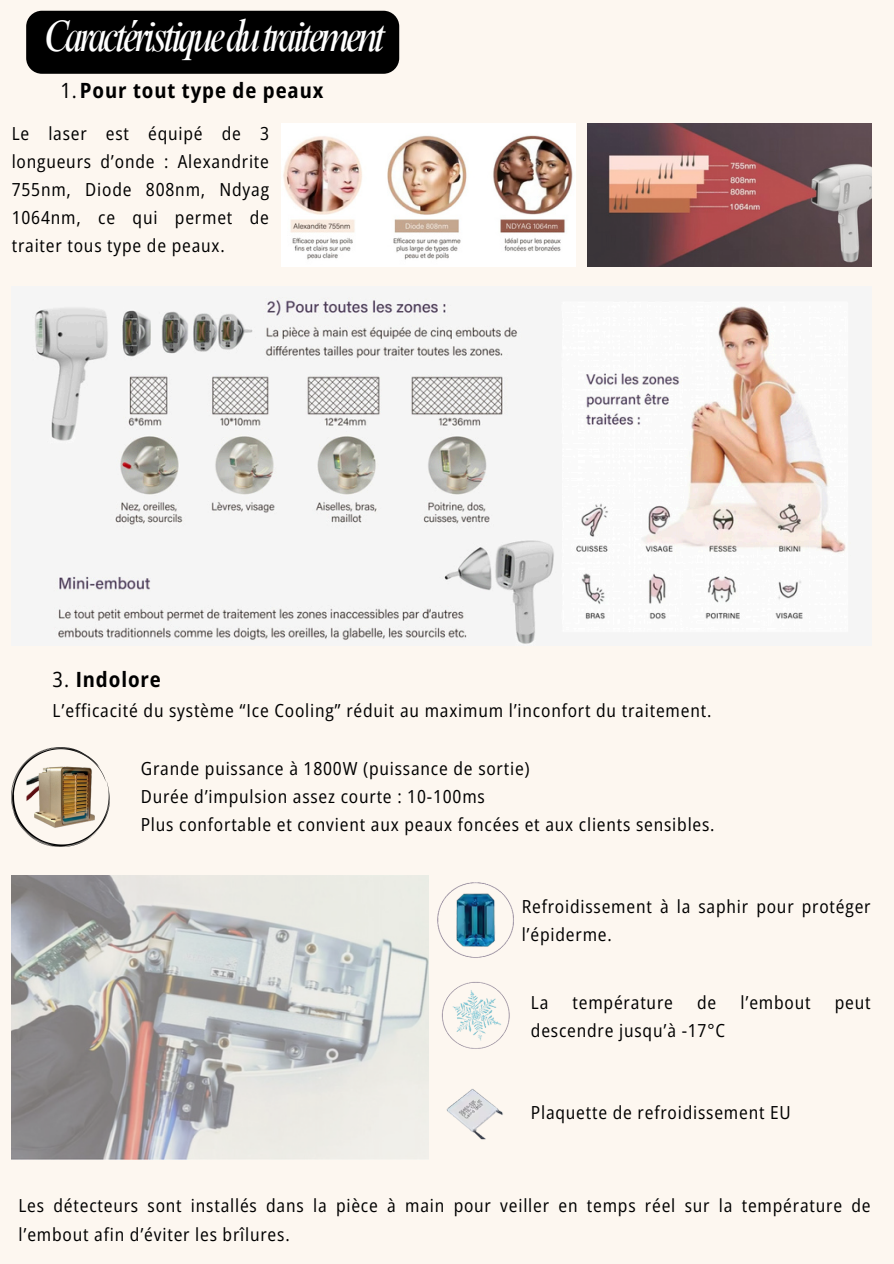
<style>
.page{position:relative;width:894px;height:1264px;background:#fff}
.page>*{position:absolute;margin:0;border:0;box-sizing:border-box;transform-origin:0 0}
.t1{font:italic condensed 45px "Times NRMT Pro";letter-spacing:-.08em;color:#fff}
.t2{font:700 semi-condensed 21px "Open Sans";letter-spacing:.045em;color:#000}
.t3{font:semi-condensed 18px/28.2px "Open Sans";letter-spacing:.045em;color:#000}
.s1{font-weight:400}
</style>
<div class="page">
<div style="left:0;top:0;width:893px;height:1263px;background:#fdf7f0"></div>
<img style="left:587px;top:123px;width:284px;height:143px">
<img style="left:282px;top:123px;width:293px;height:143px">
<img style="left:32px;top:297px;width:819px;height:347px">
<img style="left:12px;top:875px;width:416px;height:284px">
<img style="left:12px;top:747px;width:98px;height:99px">
<img style="left:441px;top:982px;width:69px;height:67px">
<img style="left:428px;top:875px;width:86px;height:90px">
<img style="left:446px;top:1089px;width:57px;height:51px">
<div style="left:26px;top:11px;width:373px;height:63px;background:#000;border-radius:16px"></div>
<p class="t1" style="left:44px;top:19px;width:342px">Caractéristiquedutraitement</p>
<p class="t2" style="left:60px;top:75px;width:264px"><span class="s1">1.</span>Pour tout type de peaux</p>
<p class="t3" style="left:12px;top:119px;width:259px;text-align:justify">Le laser est équipé de 3 longueurs d’onde : Alexandrite 755nm, Diode 808nm, Ndyag 1064nm, ce qui permet de traiter tous type de peaux.</p>
<p class="t2" style="left:53px;top:665px;width:110px"><span class="s1">3.</span> Indolore</p>
<p class="t3" style="left:53px;top:695px;width:660px">L’efficacité du système “Ice Cooling” réduit au maximum l’inconfort du traitement.</p>
<p class="t3" style="left:141px;top:754px;width:390px">Grande puissance à 1800W (puissance de sortie)</p>
<p class="t3" style="left:141px;top:782px;width:345px">Durée d’impulsion assez courte : 10-100ms</p>
<p class="t3" style="left:141px;top:810px;width:575px">Plus confortable et convient aux peaux foncées et aux clients sensibles.</p>
<p class="t3" style="left:521px;top:891px;width:350px">Refroidissement à la saphir pour protéger l’épiderme.</p>
<p class="t3" style="left:530px;top:987px;width:19px">La</p>
<p class="t3" style="left:572px;top:987px;width:102px">température</p>
<p class="t3" style="left:697px;top:987px;width:21px">de</p>
<p class="t3" style="left:740px;top:987px;width:72px">l’embout</p>
<p class="t3" style="left:834px;top:987px;width:37px">peut</p>
<p class="t3" style="left:530px;top:1015px;width:195px">descendre jusqu’à -17°C</p>
<p class="t3" style="left:530px;top:1098px;width:261px">Plaquette de refroidissement EU</p>
<p class="t3" style="left:18px;top:1191px;width:853px">Les détecteurs sont installés dans la pièce à main pour veiller en temps réel sur la température de l’embout afin d’éviter les brîlures.</p>
</div>
